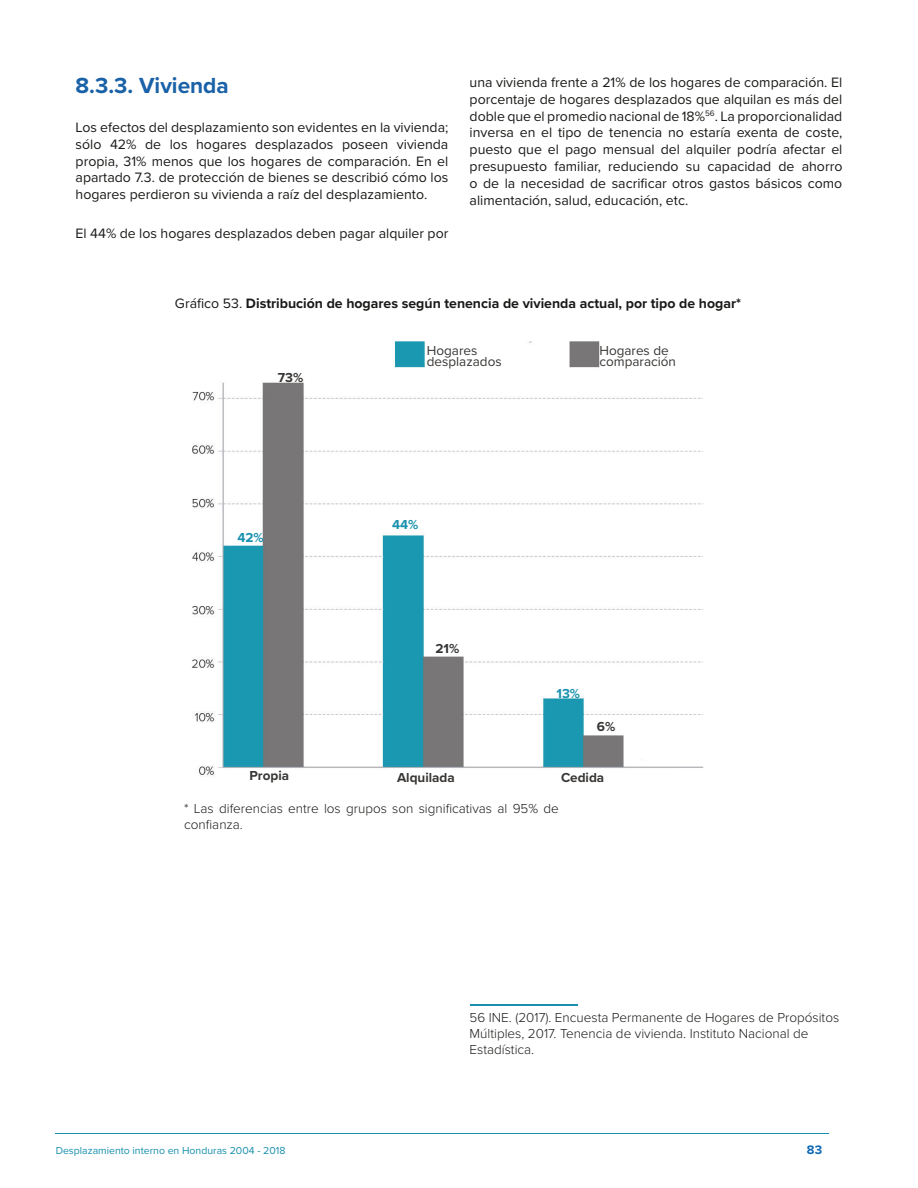
<style>
.page{position:relative;width:918px;height:1188px;background:#fff}
.page>*{position:absolute;margin:0;border:0;box-sizing:border-box;transform-origin:0 0}
.t1{font:700 22.65px "Proxima Nova";color:#1a62a8}
.t2{font:14.1px/17px "Proxima Nova";color:#1a1a18;text-align:justify}
.t3{font:700 14.1px "Proxima Nova";color:#1a1a18}
.t4{font:300 13.5px/16.2px "Proxima Nova";color:#1a1a18}
.t5{font:13.5px/11.2px "Proxima Nova";color:#383634}
.t6{font:700 13.5px "Proxima Nova";color:#383634}
.t7{font:700 13.5px "Proxima Nova";color:#1890ae}
.t8{font:700 12.75px "Proxima Nova";color:#116ab5}
.t9{font:10.5px "Proxima Nova";color:#1890ae}
.s1{font-weight:400}
</style>
<div class="page">
<hr style="left:56px;top:1133px;width:773px;height:1px;background:#1890ae">
<img style="left:191px;top:341px;width:513px;height:435px">
<hr style="left:470px;top:1005px;width:108px;height:1px;background:#1890ae">
<h1 class="t1" style="left:76px;top:77px;width:155px">8.3.3. Vivienda</h1>
<p class="t2" style="left:76px;top:119px;width:374px">Los efectos del desplazamiento son evidentes en la vivienda; sólo 42% de los hogares desplazados poseen vivienda propia, 31% menos que los hogares de comparación. En el apartado 7.3. de protección de bienes se describió cómo los hogares perdieron su vivienda a raíz del desplazamiento.</p>
<p class="t2" style="left:76px;top:225px;width:374px">El 44% de los hogares desplazados deben pagar alquiler por</p>
<p class="t2" style="left:470px;top:75px;width:374px">una vivienda frente a 21% de los hogares de comparación. El porcentaje de hogares desplazados que alquilan es más del doble que el promedio nacional de 18%<sup>56</sup>. La proporcionalidad inversa en el tipo de tenencia no estaría exenta de coste, puesto que el pago mensual del alquiler podría afectar el presupuesto familiar, reduciendo su capacidad de ahorro o de la necesidad de sacrificar otros gastos básicos como alimentación, salud, educación, etc.</p>
<p class="t3" style="left:175px;top:298px;width:568px"><span class="s1">Gráfico 53.</span> Distribución de hogares según tenencia de vivienda actual, por tipo de hogar*</p>
<p class="t6" style="left:278px;top:372px;width:27px">73%</p>
<p class="t7" style="left:237px;top:533px;width:28px">42%</p>
<p class="t5" style="left:427px;top:345px;width:76px">Hogares desplazados</p>
<p class="t5" style="left:599px;top:345px;width:78px">Hogares de comparación</p>
<p class="t7" style="left:392px;top:520px;width:28px">44%</p>
<p class="t6" style="left:435px;top:644px;width:25px">21%</p>
<p class="t7" style="left:556px;top:689px;width:25px">13%</p>
<p class="t6" style="left:597px;top:721px;width:20px">6%</p>
<p class="t6" style="left:249px;top:771px;width:41px">Propia</p>
<p class="t6" style="left:397px;top:772px;width:59px">Alquilada</p>
<p class="t6" style="left:561px;top:772px;width:45px">Cedida</p>
<p class="t4" style="left:184px;top:801px;width:376px">* Las diferencias entre los grupos son significativas al 95% de confianza.</p>
<p class="t4" style="left:470px;top:1010px;width:371px">56 INE. (2017). Encuesta Permanente de Hogares de Propósitos<br>Múltiples, 2017. Tenencia de vivienda. Instituto Nacional de<br>Estadística.</p>
<p class="t9" style="left:56px;top:1147px;width:231px">Desplazamiento interno en Honduras 2004 - 2018</p>
<p class="t8" style="left:807px;top:1145px;width:17px">83</p>
</div>
